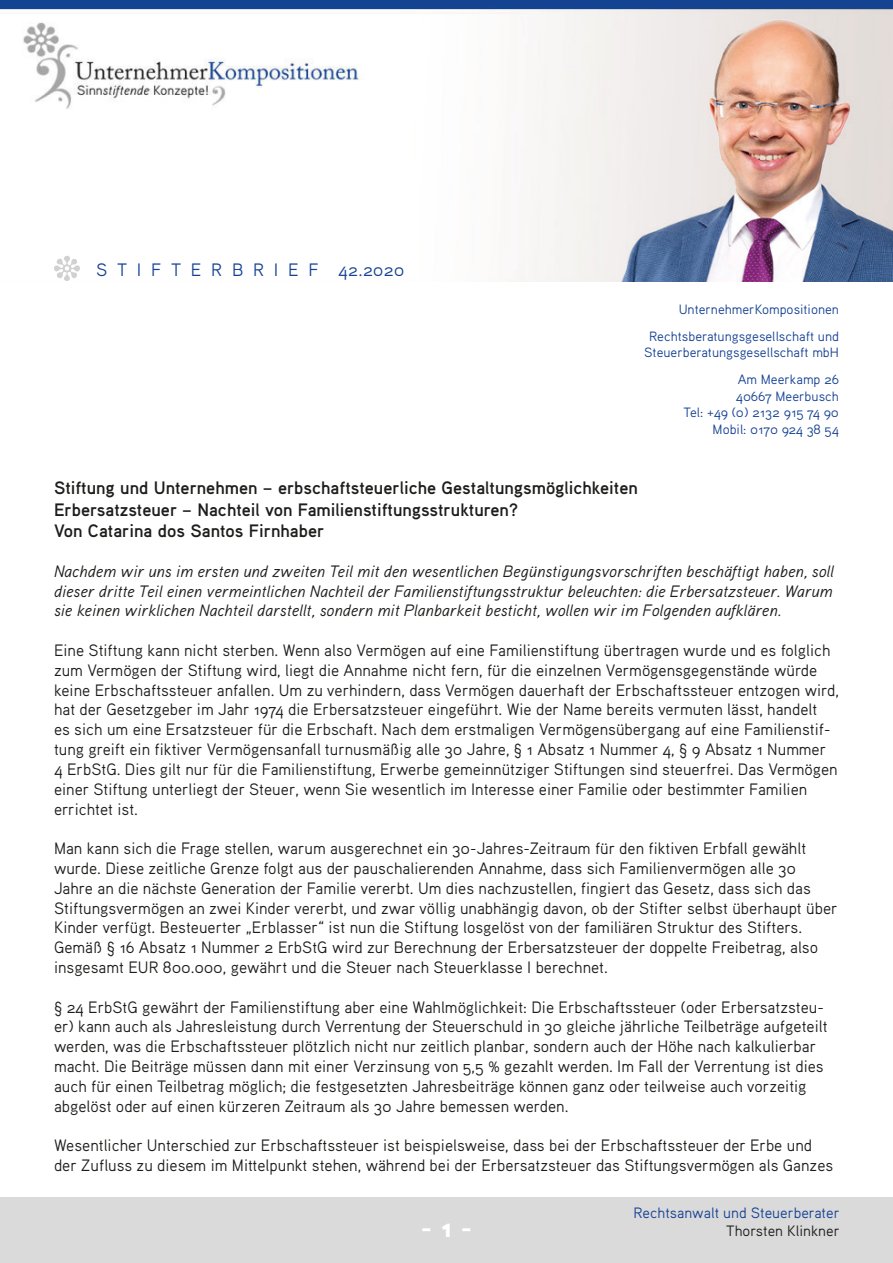
<style>
.page{position:relative;width:893px;height:1263px;background:#fff}
.page>*{position:absolute;margin:0;border:0;box-sizing:border-box;transform-origin:0 0}
.t1{font:27px "Aaux Pro Black OSF";color:#fff}
.t2{font:18px "Aaux Pro Bold OSF";color:#1d1d1b}
.t3{font:18px "Aaux Pro Regular OSF";color:#164194}
.t4{font:16.5px/19.8px "Aaux Pro Regular OSF";color:#1d1d1b}
.t5{font:16.5px/19.8px "Aaux Pro Regular Italic OSF";color:#1d1d1b;text-align:justify}
.t6{font:15px "Aaux Pro Regular OSF";color:#164194}
.t7{font:15px "Aaux Pro Regular OSF";color:#1d1d1b}
.t8{font:13.5px "Aaux Pro Regular OSF";color:#164194}
.t9{font:13.5px "Aaux Pro Regular OSF";letter-spacing:-.02em;color:#164194}
.s1{font-size:17.85px}
.s2{font-size:13.35px}
</style>
<div class="page">
<img style="left:0;top:0;width:893px;height:282px">
<div style="left:0;top:1197px;width:893px;height:66px;background:#dadada"></div>
<svg style="left:54px;top:255px;width:26px;height:26px"></svg>
<p class="t3" style="left:96px;top:259px;width:310px">S T I F T E R B R I E F <span class="s1">42</span>.20<span class="s1">20</span></p>
<p class="t8" style="left:679px;top:301px;width:162px">UnternehmerKompositionen</p>
<p class="t8" style="left:649px;top:328px;width:191px">Rechtsberatungsgesellschaft und</p>
<p class="t8" style="left:644px;top:344px;width:196px">Steuerberatungsgesellschaft mbH</p>
<p class="t8" style="left:738px;top:371px;width:103px">Am Meerkamp 26</p>
<p class="t8" style="left:736px;top:388px;width:105px">40667 Meerbusch</p>
<p class="t9" style="left:684px;top:404px;width:157px">Tel: +49 (0) 2<span class="s2">1</span>32 9<span class="s2">1</span>5 74 90</p>
<p class="t8" style="left:713px;top:421px;width:128px">Mobil: 0<span class="s2">1</span>70 924 38 54</p>
<p class="t2" style="left:54px;top:476px;width:585px">Stiftung und Unternehmen – erbschaftsteuerliche Gestaltungsmöglichkeiten</p>
<p class="t2" style="left:54px;top:498px;width:466px">Erbersatzsteuer – Nachteil von Familienstiftungsstrukturen?</p>
<p class="t2" style="left:54px;top:519px;width:272px">Von Catarina dos Santos Firnhaber</p>
<p class="t5" style="left:54px;top:561px;width:781px">Nachdem wir uns im ersten und zweiten Teil mit den wesentlichen Begünstigungsvorschriften beschäftigt haben, soll dieser dritte Teil einen vermeintlichen Nachteil der Familienstiftungsstruktur beleuchten: die Erbersatzsteuer. Warum sie keinen wirklichen Nachteil darstellt, sondern mit Planbarkeit besticht, wollen wir im Folgenden aufklären.</p>
<p class="t4" style="left:54px;top:640px;width:786px">Eine Stiftung kann nicht sterben. Wenn also Vermögen auf eine Familienstiftung übertragen wurde und es folglich zum Vermögen der Stiftung wird, liegt die Annahme nicht fern, für die einzelnen Vermögensgegenstände würde keine Erbschaftssteuer anfallen. Um zu verhindern, dass Vermögen dauerhaft der Erbschaftssteuer entzogen wird, hat der Gesetzgeber im Jahr 1974 die Erbersatzsteuer eingeführt. Wie der Name bereits vermuten lässt, handelt<br>es sich um eine Ersatzsteuer für die Erbschaft. Nach dem erstmaligen Vermögensübergang auf eine Familienstif&shy;tung greift ein fiktiver Vermögensanfall turnusmäßig alle 30 Jahre, § 1 Absatz 1 Nummer 4, § 9 Absatz 1 Nummer 4 ErbStG. Dies gilt nur für die Familienstiftung, Erwerbe gemeinnütziger Stiftungen sind steuerfrei. Das Vermögen einer Stiftung unterliegt der Steuer, wenn Sie wesentlich im Interesse einer Familie oder bestimmter Familien errichtet ist.</p>
<p class="t4" style="left:54px;top:838px;width:785px">Man kann sich die Frage stellen, warum ausgerechnet ein 30-Jahres-Zeitraum für den fiktiven Erbfall gewählt wurde. Diese zeitliche Grenze folgt aus der pauschalierenden Annahme, dass sich Familienvermögen alle 30<br>Jahre an die nächste Generation der Familie vererbt. Um dies nachzustellen, fingiert das Gesetz, dass sich das Stiftungsvermögen an zwei Kinder vererbt, und zwar völlig unabhängig davon, ob der Stifter selbst überhaupt über Kinder verfügt. Besteuerter „Erblasser“ ist nun die Stiftung losgelöst von der familiären Struktur des Stifters.<br>Gemäß § 16 Absatz 1 Nummer 2 ErbStG wird zur Berechnung der Erbersatzsteuer der doppelte Freibetrag, also insgesamt EUR 800.000, gewährt und die Steuer nach Steuerklasse I berechnet.</p>
<p class="t4" style="left:54px;top:996px;width:775px">§ 24 ErbStG gewährt der Familienstiftung aber eine Wahlmöglichkeit: Die Erbschaftssteuer (oder Erbersatzsteu&shy;er) kann auch als Jahresleistung durch Verrentung der Steuerschuld in 30 gleiche jährliche Teilbeträge aufgeteilt werden, was die Erbschaftssteuer plötzlich nicht nur zeitlich planbar, sondern auch der Höhe nach kalkulierbar macht. Die Beiträge müssen dann mit einer Verzinsung von 5,5 % gezahlt werden. Im Fall der Verrentung ist dies auch für einen Teilbetrag möglich; die festgesetzten Jahresbeiträge können ganz oder teilweise auch vorzeitig abgelöst oder auf einen kürzeren Zeitraum als 30 Jahre bemessen werden.</p>
<p class="t4" style="left:54px;top:1135px;width:781px">Wesentlicher Unterschied zur Erbschaftssteuer ist beispielsweise, dass bei der Erbschaftssteuer der Erbe und der Zufluss zu diesem im Mittelpunkt stehen, während bei der Erbersatzsteuer das Stiftungsvermögen als Ganzes</p>
<p class="t6" style="left:634px;top:1203px;width:208px">Rechtsanwalt und Steuerberater</p>
<p class="t1" style="left:421px;top:1210px;width:53px">- 1 -</p>
<p class="t7" style="left:726px;top:1221px;width:115px">Thorsten Klinkner</p>
</div>
